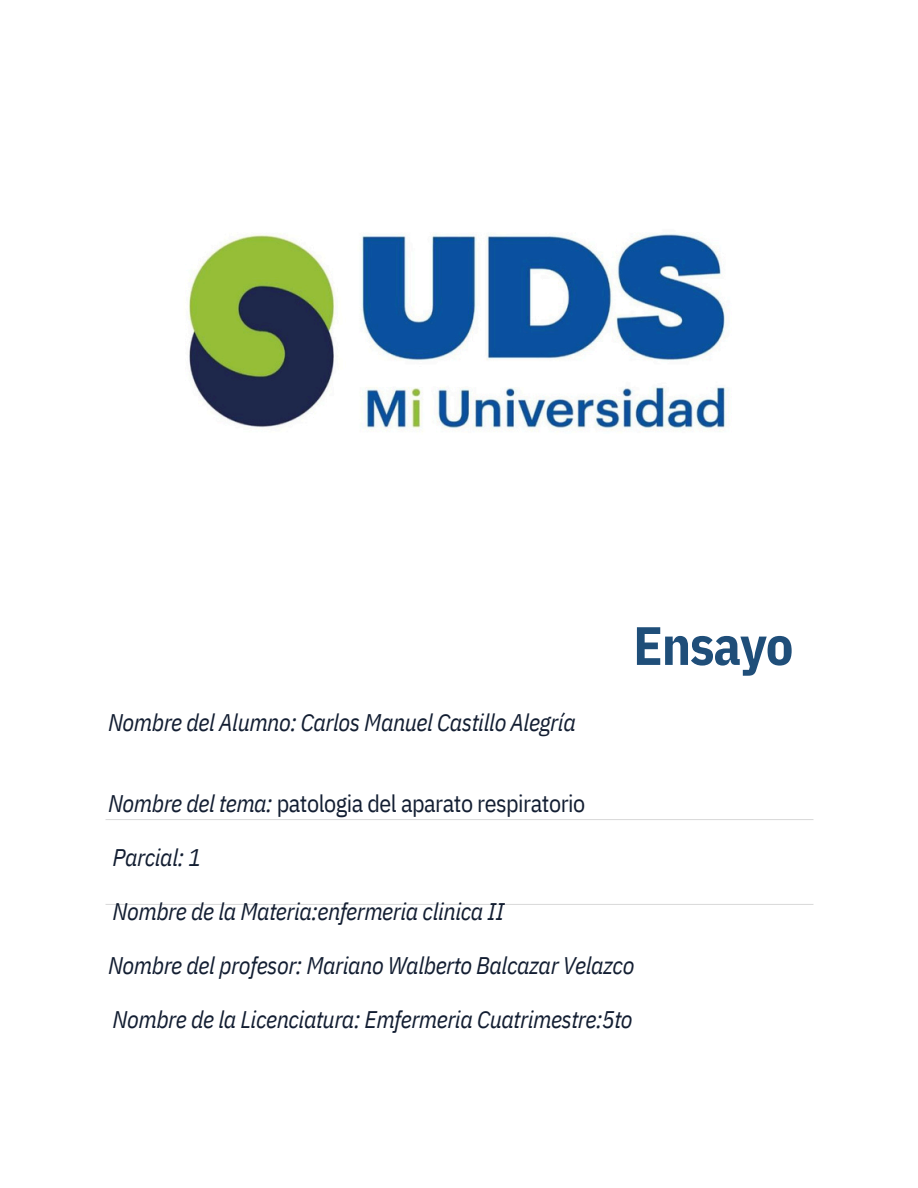
<style>
.page{position:relative;width:918px;height:1188px;background:#fff}
.page>*{position:absolute;margin:0;border:0;box-sizing:border-box;transform-origin:0 0}
.t1{font:700 54px "IBM Plex Sans Cond";letter-spacing:-.02em;color:#1f4e79}
.t2{font:italic 24px "IBM Plex Sans Cond";letter-spacing:-.02em;color:#131e32}
.t3{font:24px "IBM Plex Sans Cond";letter-spacing:-.02em;color:#131e32}
.s1{font-style:italic}
</style>
<div class="page">
<img style="left:188px;top:233px;width:539px;height:199px">
<h1 class="t2" style="left:108px;top:706px;width:469px">Nombre del Alumno: Carlos Manuel Castillo Alegría</h1>
<p class="t1" style="left:633px;top:610px;width:162px">Ensayo</p>
<p class="t3" style="left:108px;top:787px;width:479px"><span class="s1">Nombre del tema:</span> patologia del aparato respiratorio</p>
<p class="t2" style="left:113px;top:841px;width:90px">Parcial: 1</p>
<p class="t2" style="left:113px;top:895px;width:393px">Nombre de la Materia:enfermeria clinica II</p>
<p class="t2" style="left:108px;top:949px;width:528px">Nombre del profesor: Mariano Walberto Balcazar Velazco</p>
<p class="t2" style="left:113px;top:1003px;width:522px">Nombre de la Licenciatura: Emfermeria Cuatrimestre:5to</p>
</div>
